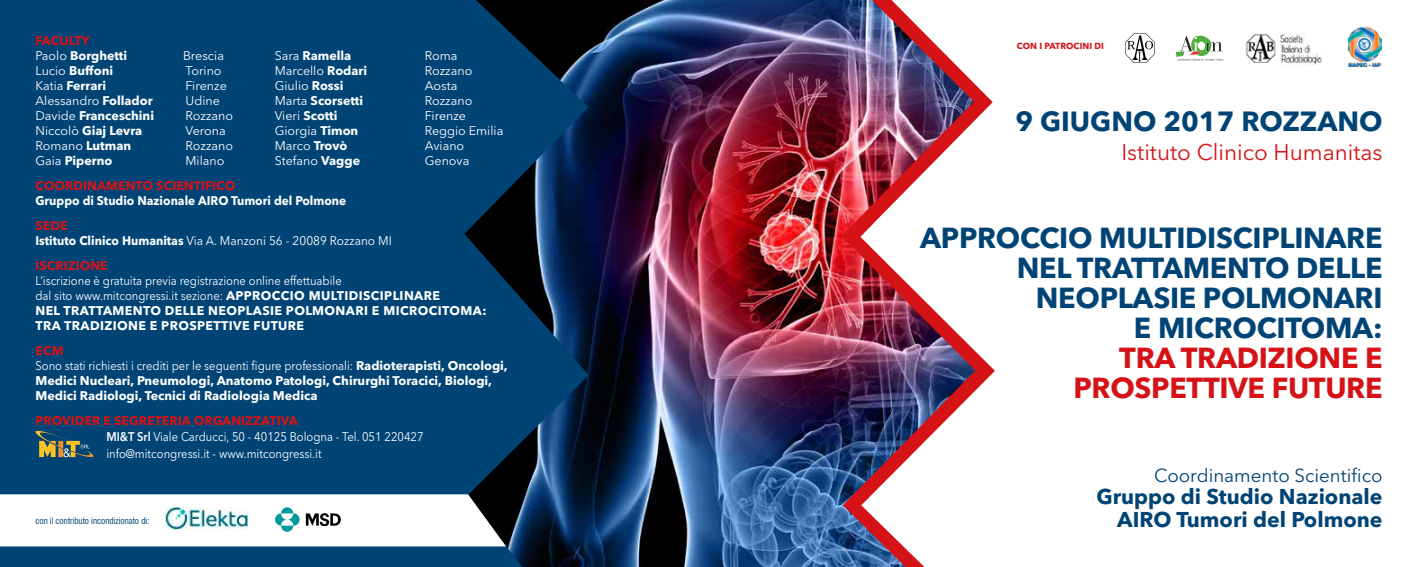
<style>
.page{position:relative;width:1418px;height:567px;background:#fff}
.page>*{position:absolute;margin:0;border:0;box-sizing:border-box;transform-origin:0 0}
.t1{font:700 28.75px/30px "Avenir Next LT Pro";letter-spacing:-.01em;color:#004475;text-align:right}
.t2{font:700 28.75px/30px "Avenir Next LT Pro";letter-spacing:-.01em;color:#d51317;text-align:right}
.t3{font:700 27.5px "Avenir Next LT Pro";color:#004475}
.t4{font:22.5px "Avenir Next LT Pro";color:#d51317}
.t5{font:700 21.25px "Avenir Next LT Pro";color:#004475}
.t6{font:18.75px "Avenir Next LT Pro";color:#004475}
.t7{font:700 12.5px/15px "Avenir Next LT Pro";letter-spacing:.03em;color:#fff}
.t8{font:12.5px/16.2px "Avenir Next LT Pro";color:#fff;scale:.9 1}
.t9{font:700 12.5px/15px "Avenir Next LT Pro";color:#fff}
.t10{font:12.5px "Avenir Next LT Pro";color:#fff}
.t11{font:12.5px/15px "Avenir Next LT Pro";color:#fff;scale:.95 1}
.t12{font:700 12.5px "Avenir Next LT Pro";letter-spacing:.03em;color:#fff;scale:.95 1}
.t13{font:700 12.5px "Avenir Next LT Pro";color:#d51317}
.t14{font:condensed 8.75px "Swiss 721 BT";color:#004475}
.t15{font:700 8.75px "Avenir Next LT Pro";color:#d51317}
.s1{color:#d51317}
.s2{font-weight:400}
.s3{font-weight:700}
.s4{font-weight:700;color:#d51317}
.s5{font-weight:600}
</style>
<div class="page">
<img style="left:589px;top:0;width:252px;height:567px">
<svg style="left:0;top:0;width:589px;height:567px;background:#013f6e"></svg>
<img style="left:841px;top:0;width:153px;height:567px">
<svg style="left:35px;top:431px;width:59px;height:27px;background:#4f6a60"></svg>
<svg style="left:1125px;top:33px;width:29px;height:30px"></svg>
<svg style="left:1176px;top:35px;width:47px;height:26px"></svg>
<img style="left:1245px;top:33px;width:31px;height:30px">
<img style="left:1280px;top:33px;width:24px;height:10px">
<img style="left:1280px;top:43px;width:30px;height:11px">
<img style="left:1280px;top:54px;width:42px;height:11px">
<img style="left:1347px;top:27px;width:34px;height:40px">
<svg style="left:0;top:494px;width:506px;height:52px"></svg>
<p class="t7" style="left:35px;top:33px;width:93px"><span class="s1">FACULTY<br></span><span class="s2">Paolo</span> BORGHETTI</p>
<p class="t10" style="left:183px;top:48px;width:42px">Brescia</p>
<p class="t7" style="left:35px;top:63px;width:79px"><span class="s2">Lucio</span> BUFFONI</p>
<p class="t10" style="left:185px;top:63px;width:38px">Torino</p>
<p class="t7" style="left:35px;top:78px;width:72px"><span class="s2">Katia</span> FERRARI</p>
<p class="t10" style="left:185px;top:78px;width:43px">Firenze</p>
<p class="t10" style="left:35px;top:93px;width:119px">Alessandro <span class="s3">FOLLADOR</span></p>
<p class="t10" style="left:185px;top:93px;width:36px">Udine</p>
<p class="t7" style="left:35px;top:108px;width:120px"><span class="s2">Davide</span> FRANCESCHINI</p>
<p class="t10" style="left:185px;top:108px;width:49px">Rozzano</p>
<p class="t7" style="left:35px;top:123px;width:108px"><span class="s2">Niccolò</span> GIAJ LEVRA</p>
<p class="t10" style="left:185px;top:123px;width:42px">Verona</p>
<p class="t10" style="left:35px;top:138px;width:97px">Romano <span class="s3">LUTMAN</span></p>
<p class="t10" style="left:185px;top:138px;width:49px">Rozzano</p>
<p class="t7" style="left:35px;top:153px;width:78px"><span class="s2">Gaia</span> PIPERNO</p>
<p class="t10" style="left:185px;top:153px;width:40px">Milano</p>
<p class="t7" style="left:275px;top:48px;width:78px"><span class="s2">Sara</span> RAMELLA</p>
<p class="t10" style="left:425px;top:48px;width:34px">Roma</p>
<p class="t10" style="left:275px;top:63px;width:94px">Marcello <span class="s3">RODARI</span></p>
<p class="t10" style="left:425px;top:63px;width:49px">Rozzano</p>
<p class="t10" style="left:275px;top:78px;width:70px">Giulio <span class="s3">ROSSI</span></p>
<p class="t10" style="left:425px;top:78px;width:34px">Aosta</p>
<p class="t7" style="left:275px;top:93px;width:90px"><span class="s2">Marta</span> SCORSETTI</p>
<p class="t10" style="left:425px;top:93px;width:49px">Rozzano</p>
<p class="t7" style="left:275px;top:108px;width:64px"><span class="s2">Vieri</span> SCOTTI</p>
<p class="t10" style="left:425px;top:108px;width:43px">Firenze</p>
<p class="t10" style="left:275px;top:123px;width:85px">Giorgia <span class="s3">TIMON</span></p>
<p class="t10" style="left:425px;top:123px;width:80px">Reggio Emilia</p>
<p class="t10" style="left:275px;top:138px;width:74px">Marco <span class="s3">TROVÒ</span></p>
<p class="t10" style="left:425px;top:138px;width:41px">Aviano</p>
<p class="t10" style="left:275px;top:153px;width:87px">Stefano <span class="s3">VAGGE</span></p>
<p class="t10" style="left:425px;top:153px;width:46px">Genova</p>
<p class="t13" style="left:35px;top:178px;width:201px">COORDINAMENTO SCIENTIFICO</p>
<p class="t12" style="left:35px;top:193px;width:181px">GRUPPO DI STUDIO NAZIONALE AIRO</p>
<p class="t12" style="left:231px;top:193px;width:123px">TUMORI DEL POLMONE</p>
<p class="t11" style="left:35px;top:218px;width:376px"><span class="s4">SEDE<br></span><span class="s3">ISTITUTO CLINICO HUMANITAS</span> Via A. Manzoni 56 - 20089 Rozzano MI</p>
<p class="t13" style="left:35px;top:258px;width:74px">ISCRIZIONE</p>
<p class="t8" style="left:35px;top:273px;width:342px;line-height:15px">L’iscrizione è gratuita previa registrazione online effettuabile dal sito www.mitcongressi.it sezione: <span class="s3">APP</span></p>
<p class="t7" style="left:35px;top:288px;width:452px;text-indent:217px">ROCCIO MULTIDISCIPLINARE<br>NEL TRATTAMENTO DELLE NEOPLASIE POLMONARI E MICROCITOMA:<br>TRA TRADIZIONE E PROSPETTIVE FUTURE</p>
<p class="t9" style="left:35px;top:343px;width:474px"><span class="s1">ECM<br></span><span class="s2">Sono stati richiesti i crediti per le seguenti figure professionali:</span> RADIOTERAPISTI, ONCOLOGI, MEDICI NUCLEARI, PNEUMOLOGI, ANATOMO PATOLOGI, CHIRURGHI TORACICI, BIOLOGI, MEDICI RADIOLOGI, TECNICI DI RADIOLOGIA MEDICA</p>
<p class="t8" style="left:106px;top:413px;width:354px;text-indent:-71px"><span class="s4">PROVIDER E SEGRETERIA ORGANIZZATIVA<br></span><span class="s5">MI&amp;T Srl</span> Viale Carducci, 50 - 40125 Bologna - Tel. 051 220427 info@mitcongressi.it - www.mitcongressi.it</p>
<p class="t15" style="left:1016px;top:40px;width:89px">CON I PATROCINI DI</p>
<h2 class="t3" style="left:1015px;top:104px;width:288px">9 GIUGNO 2017 ROZZANO</h2>
<h3 class="t4" style="left:1121px;top:139px;width:263px">Istituto Clinico Humanitas</h3>
<h1 class="t1" style="left:920px;top:222px;width:20px">APP</h1>
<h1 class="t1" style="left:977px;top:222px;width:407px">ROCCIO MULTIDISCIPLINARE<br>NEL TRATTAMENTO DELLE<br>NEOPLASIE POLMONARI<br>E MICROCITOMA:</h1>
<h1 class="t2" style="left:1073px;top:342px;width:310px">TRA TRADIZIONE E<br>PROSP ETTIVE FUTURE</h1>
<h3 class="t6" style="left:1154px;top:464px;width:230px">Coordinamento Scientifico</h3>
<h3 class="t5" style="left:1096px;top:484px;width:287px">GRUPPO DI STUDIO NAZIONALE</h3>
<p class="t14" style="left:35px;top:515px;width:115px">con il contributo incondizionato di:</p>
<h3 class="t5" style="left:1117px;top:506px;width:15px">AIRO</h3>
<h3 class="t5" style="left:1176px;top:506px;width:207px">TUMORI DEL POLMONE</h3>
</div>
